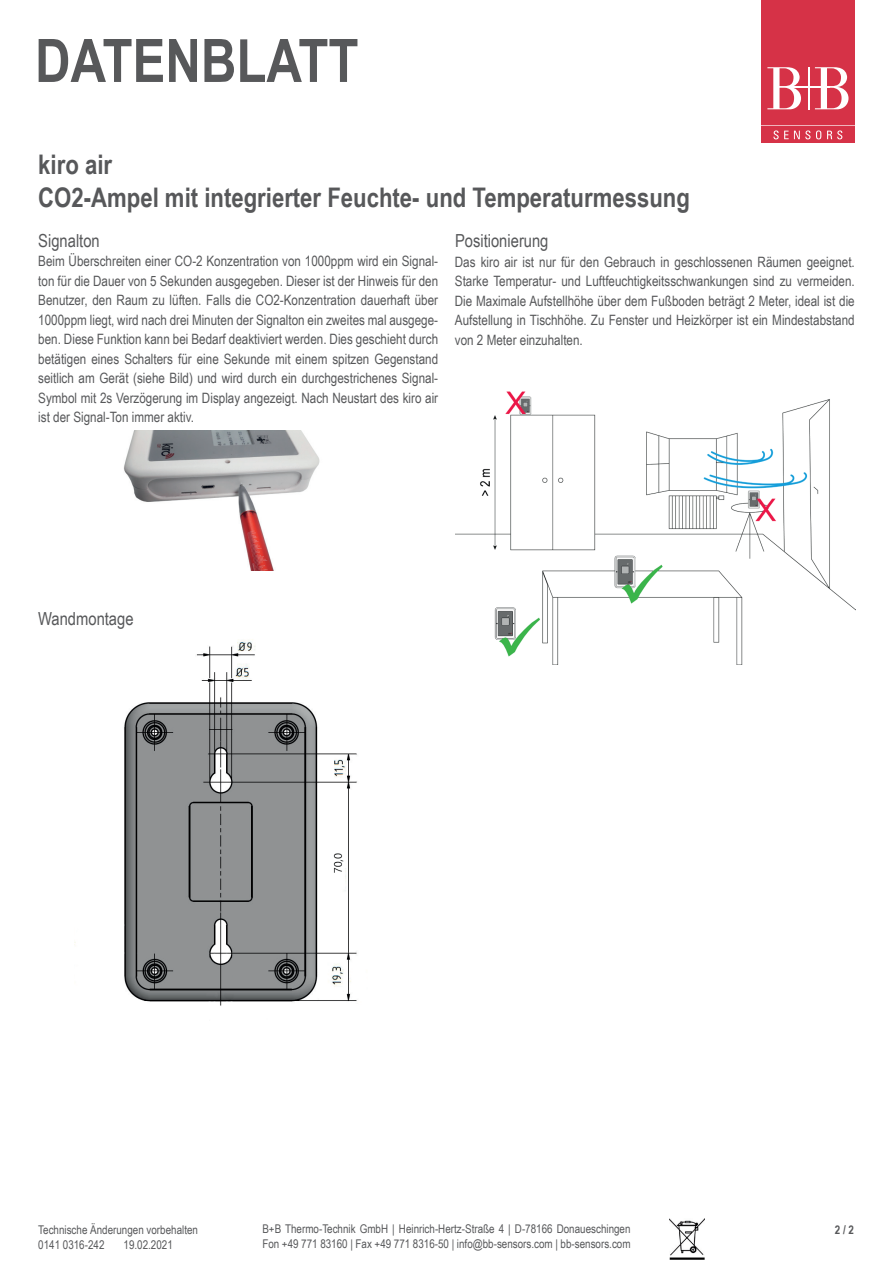
<style>
.page{position:relative;width:893px;height:1263px;background:#fff}
.page>*{position:absolute;margin:0;border:0;box-sizing:border-box;transform-origin:0 0}
.t1{font:700 60px "Arial Narrow";color:#57585a}
.t2{font:700 27px/32.4px "Arial Narrow";color:#57585a}
.t3{font:18px "Arial Narrow";color:#57585a}
.t4{font:14.25px/19.5px "Arial Narrow";color:#57585a;text-align:justify}
.t5{font:12px/15px "Arial Narrow";color:#57585a}
.t6{font:700 12px "Arial Narrow";color:#57585a}
</style>
<div class="page">
<img style="left:124px;top:430px;width:196px;height:141px">
<img style="left:74px;top:640px;width:283px;height:366px">
<img style="left:455px;top:391px;width:401px;height:273px">
<div style="left:761px;top:126px;width:94px;height:17px;background:#d63247"></div>
<svg style="left:761px;top:0;width:94px;height:139px"></svg>
<img style="left:670px;top:1218px;width:35px;height:42px">
<h1 class="t1" style="left:35px;top:15px;width:325px">DATENBLATT</h1>
<h2 class="t2" style="left:38px;top:147px;width:653px">kiro air<br>CO2-Ampel mit integrierter Feuchte- und Temperaturmessung</h2>
<p class="t3" style="left:38px;top:227px;width:63px">Signalton</p>
<p class="t4" style="left:38px;top:251px;width:401px">Beim Überschreiten einer CO-2 Konzentration von 1000ppm wird ein Signal&shy;ton für die Dauer von 5 Sekunden ausgegeben. Dieser ist der Hinweis für den Benutzer, den Raum zu lüften. Falls die CO2-Konzentration dauerhaft über 1000ppm liegt, wird nach drei Minuten der Signalton ein zweites mal ausgege&shy;ben. Diese Funktion kann bei Bedarf deaktiviert werden. Dies geschieht durch betätigen eines Schalters für eine Sekunde mit einem spitzen Gegenstand seitlich am Gerät (siehe Bild) und wird durch ein durchgestrichenes Signal-Symbol mit 2s Verzögerung im Display angezeigt. Nach Neustart des kiro air ist der Signal-Ton immer aktiv.</p>
<p class="t3" style="left:455px;top:227px;width:95px">Positionierung</p>
<p class="t4" style="left:455px;top:251px;width:401px">Das kiro air ist nur für den Gebrauch in geschlossenen Räumen geeignet.<br>Starke Temperatur- und Luftfeuchtigkeitsschwankungen sind zu vermeiden.<br>Die Maximale Aufstellhöhe über dem Fußboden beträgt 2 Meter, ideal ist die Aufstellung in Tischhöhe. Zu Fenster und Heizkörper ist ein Mindestabstand von 2 Meter einzuhalten.</p>
<p class="t3" style="left:38px;top:606px;width:97px">Wandmontage</p>
<p class="t5" style="left:38px;top:1222px;width:161px">Technische Änderungen vorbehalten<br>0141 0316-242</p>
<p class="t5" style="left:124px;top:1237px;width:51px">19.02.2021</p>
<p class="t5" style="left:262px;top:1221px;width:370px">B+B Thermo-Technik GmbH | Heinrich-Hertz-Straße 4 | D-78166 Donaueschingen<br>Fon +49 771 83160 | Fax +49 771 8316-50 | info@bb-sensors.com | bb-sensors.com</p>
<p class="t6" style="left:835px;top:1220px;width:21px">2 / 2</p>
</div>
